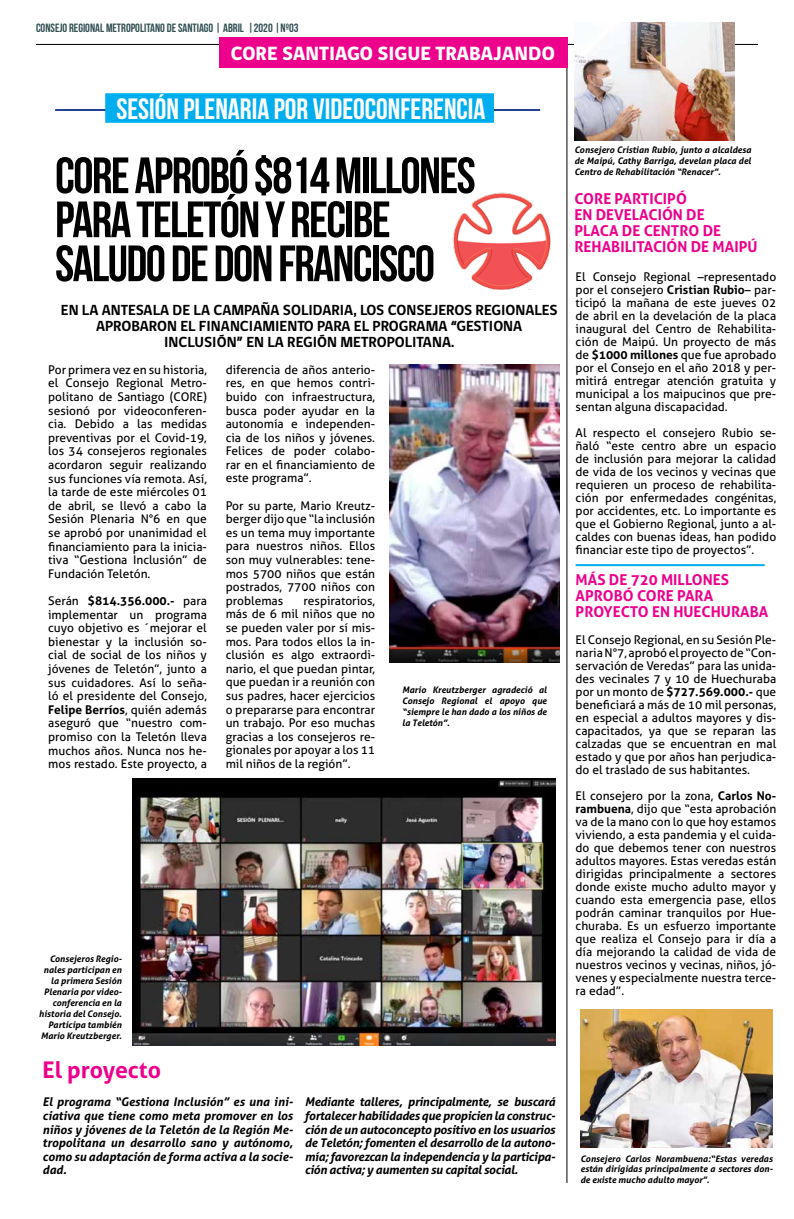
<style>
.page{position:relative;width:794px;height:1219px;background:#fff}
.page>*{position:absolute;margin:0;border:0;box-sizing:border-box;transform-origin:0 0}
.t1{font:700 51px/44px "Bebas Neue";letter-spacing:-.03em;color:#000}
.t2{font:700 29.4px "Bebas Neue";color:#fff}
.t3{font:700 23px "Aller";color:#ec008c}
.t4{font:800 19.7px "gob CL";color:#fff}
.t5{font:700 15px/16px "gob CL";color:#000;text-align:center}
.t6{font:700 15px/16px "Aller";color:#ec008c}
.t7{font:12px/13.6px "Aller";color:#000;text-align:justify}
.t8{font:italic 700 12px/13.6px "Aller";letter-spacing:-.015em;color:#000;text-align:justify}
.t9{font:700 12px "Bebas Neue";color:#304e52}
.t10{font:italic 700 9px/11px "Aller";color:#000;text-align:justify}
.s1{font-weight:700}
</style>
<div class="page">
<hr style="left:36px;top:44px;width:722px;height:1px;background:#000">
<hr style="left:566px;top:49px;width:1px;height:1134px;background:#000">
<div style="left:219px;top:37px;width:349px;height:30px;background:#ec008c"></div>
<img style="left:452px;top:192px;width:99px;height:97px">
<img style="left:390px;top:365px;width:169px;height:298px">
<img style="left:132px;top:778px;width:423px;height:267px">
<hr style="left:55px;top:109px;width:485px;height:2px;background:#25408f">
<div style="left:105px;top:93px;width:389px;height:30px;background:#00aeef;border:1px solid #00aeef"></div>
<img style="left:575px;top:23px;width:160px;height:117px">
<hr style="left:575px;top:564px;width:189px;height:2px;background:#00aeef">
<img style="left:580px;top:1010px;width:192px;height:137px">
<p class="t9" style="left:36px;top:21px;width:264px">CONSEJO REGIONAL METROPOLITANO DE SANTIAGO | ABRIL |2020 |Nº03</p>
<h3 class="t4" style="left:231px;top:40px;width:325px">CORE SANTIAGO SIGUE TRABAJANDO</h3>
<h2 class="t2" style="left:116px;top:93px;width:371px">SESIÓN PLENARIA POR VIDEOCONFERENCIA</h2>
<h1 class="t1" style="left:55px;top:153px;width:422px">CORE APROBÓ $814 MILLONES<br>PARA TELETÓN Y RECIBE<br>SALUDO DE DON FRANCISCO</h1>
<p class="t5" style="left:61px;top:303px;width:498px">EN LA ANTESALA DE LA CAMPAÑA SOLIDARIA, LOS CONSEJEROS REGIONALES<br>APROBARON EL FINANCIAMIENTO PARA EL PROGRAMA “GESTIONA<br>I NCLUSIÓN” EN LA REGIÓN METROPOLITANA.</p>
<p class="t7" style="left:48px;top:363px;width:160px">Por primera vez en su historia, el Consejo Regional Metro&shy;politano de Santiago (CORE) sesionó por videoconferen&shy;cia. Debido a las medidas preventivas por el Covid-19, los 34 consejeros regionales acordaron seguir realizando sus funciones vía remota. Así, la tarde de este miércoles 01 de abril, se llevó a cabo la Sesión Plenaria N°6 en que se aprobó por unanimidad el financiamiento para la inicia&shy;tiva “Gestiona Inclusión” de Fundación Teletón.</p>
<p class="t7" style="left:48px;top:594px;width:160px">Serán <span class="s1">$814.356.000.-</span> para implementar un programa cuyo objetivo es ´mejorar el bienestar y la inclusión so&shy;cial de social de los niños y jóvenes de Teletón”, junto a sus cuidadores. Así lo seña&shy;ló el presidente del Consejo, <span class="s1">Felipe Berríos</span>, quién además aseguró que “nuestro com&shy;promiso con la Teletón lleva muchos años. Nunca nos he&shy;mos restado. Este proyecto, a</p>
<p class="t7" style="left:226px;top:363px;width:151px">diferencia de años anterio&shy;res, en que hemos contri&shy;buido con infraestructura, busca poder ayudar en la autonomía e independen&shy;cia de los niños y jóvenes.<br>Felices de poder colabo&shy;rar en el financiamiento de este programa”.</p>
<p class="t7" style="left:226px;top:499px;width:151px">Por su parte, Mario Kreutz&shy;berger dijo que “la inclusión es un tema muy importante para nuestros niños. Ellos son muy vulnerables: tene&shy;mos 5700 niños que están postrados, 7700 niños con problemas</p>
<p class="t7" style="left:226px;top:594px;width:151px;text-indent:78px">respiratorios, más de 6 mil niños que no se pueden valer por sí mis&shy;mos. Para todos ellos la in&shy;clusión es algo extraordi&shy;nario, el que puedan pintar, que puedan ir a reunión con sus padres, hacer ejercicios o prepararse para encontrar un trabajo. Por eso muchas gracias a los consejeros re&shy;gionales por apoyar a los 11 mil niños de la región”.</p>
<p class="t10" style="left:402px;top:684px;width:146px">Mario Kreutzberger agradeció al Consejo Regional el apoyo que “siempre le han dado a los niños de la Teletón”.</p>
<p class="t10" style="left:39px;top:953px;width:84px;text-align:right">Consejeros Regio&shy;nales participan en la primera Sesión<br>Plenaria por video&shy;conferencia en la historia del Consejo.<br>Participa también<br>Mario Kreutzberger.</p>
<h3 class="t3" style="left:43px;top:1056px;width:120px">El proyecto</h3>
<p class="t8" style="left:43px;top:1095px;width:252px">El programa “Gestiona Inclusión” es una ini&shy;ciativa que tiene como meta promover en los niños y jóvenes de la Teletón de la Región Me&shy;tropolitana un desarrollo sano y autónomo, como su adaptación de forma activa a la socie&shy;dad.</p>
<p class="t8" style="left:305px;top:1095px;width:252px">Mediante talleres, principalmente, se buscará fortalecer habilidades que propicien la construc&shy;ción de un autoconcepto positivo en los usuarios de Teletón; fomenten el desarrollo de la autono&shy;mía; favorezcan la independencia y la participa&shy;ción activa; y aumenten su capital social.</p>
<p class="t10" style="left:574px;top:144px;width:178px">Consejero Cristian Rubio, junto a alcaldesa de Maipú, Cathy Barriga, develan placa del Centro de Rehabilitación “Renacer”.</p>
<p class="t6" style="left:574px;top:191px;width:184px">CORE PARTICIPÓ<br>EN DEVELACIÓN DE<br>PLACA DE CENTRO DE<br>REHABILITACIÓN DE MAIPÚ</p>
<p class="t7" style="left:575px;top:270px;width:202px;line-height:13px">El Consejo Regional –representado por el consejero <span class="s1">Cristian Rubio</span>– par&shy;ticipó la mañana de este jueves 02 de abril en la develación de la placa inaugural del Centro de Rehabilita&shy;ción de Maipú. Un proyecto de más de <span class="s1">$1000 millones</span> que fue aprobado por el Consejo en el año 2018 y per&shy;mitirá entregar atención gratuita y municipal a los maipucinos que pre&shy;sentan alguna discapacidad.</p>
<p class="t7" style="left:575px;top:426px;width:202px;line-height:13px">Al respecto el consejero Rubio se&shy;ñaló “este centro abre un espacio de inclusión para mejorar la calidad de vida de los vecinos y vecinas que requieren un proceso de rehabilita&shy;ción por enfermedades congénitas, por accidentes, etc. Lo importante es que el Gobierno Regional, junto a al&shy;caldes con buenas ideas, han podido financiar este tipo de proyectos”.</p>
<p class="t6" style="left:575px;top:572px;width:95px">Más de 720 millone</p>
<p class="t6" style="left:721px;top:572px;width:10px">s</p>
<p class="t6" style="left:575px;top:588px;width:11px">aprobó</p>
<p class="t6" style="left:637px;top:588px;width:50px">CORE para</p>
<p class="t6" style="left:575px;top:604px;width:10px">pro</p>
<p class="t6" style="left:603px;top:604px;width:19px">yecto</p>
<p class="t6" style="left:652px;top:604px;width:51px">en Huech</p>
<p class="t6" style="left:721px;top:604px;width:21px">uraba</p>
<p class="t7" style="left:575px;top:634px;width:202px;line-height:13px">El Consejo Regional, en su Sesión Ple&shy;naria N°7, aprobó el proyecto de “Con&shy;servación de Veredas” para las unida&shy;des vecinales 7 y 10 de Huechuraba por un monto de <span class="s1">$727.569.000.-</span> que beneficiará a más de 10 mil personas, en especial a adultos mayores y dis&shy;capacitados, ya que se reparan las calzadas que se encuentran en mal estado y que por años han perjudica&shy;do el traslado de sus habitantes.</p>
<p class="t7" style="left:575px;top:790px;width:202px;line-height:13px">El consejero por la zona, <span class="s1">Carlos No&shy;rambuena</span>, dijo que “esta aprobación va de la mano con lo que hoy estamos viviendo, a esta pandemia y el cuida&shy;do que debemos tener con nuestros adultos mayores. Estas veredas están dirigidas principalmente a sectores donde existe mucho adulto mayor y cuando esta emergencia pase, ellos podrán caminar tranquilos por Hue&shy;churaba. Es un esfuerzo importante que realiza el Consejo para ir día a día mejorando la calidad de vida de nuestros vecinos y vecinas, niños, jó&shy;venes y especialmente nuestra terce&shy;ra edad”.</p>
<p class="t10" style="left:580px;top:1154px;width:194px;line-height:10px">Consejero Carlos Norambuena:“Estas veredas están dirigidas principalmente a sectores don-</p>
<p class="t10" style="left:580px;top:1174px;width:131px">de existe mucho adulto mayor”.</p>
</div>
